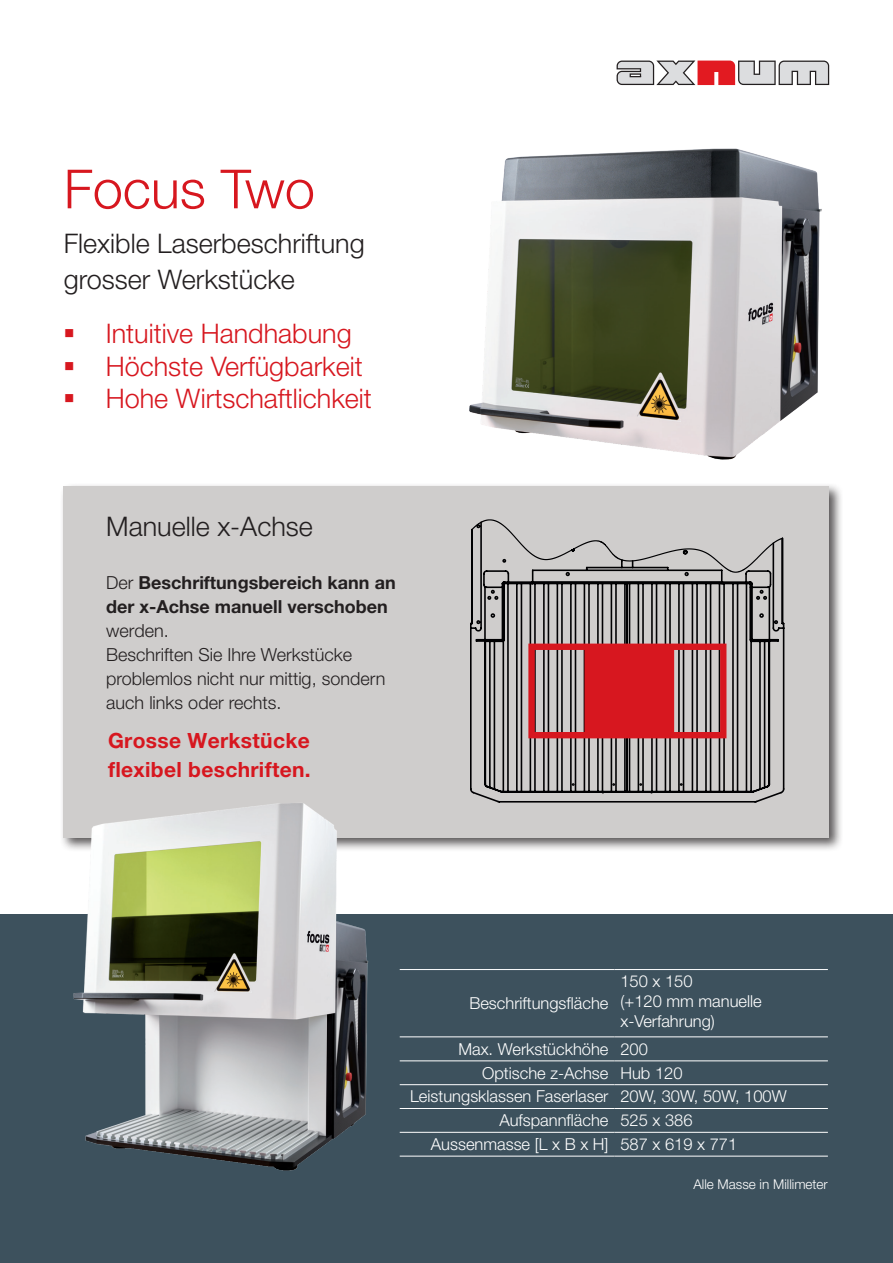
<style>
.page{position:relative;width:893px;height:1263px;background:#fff}
.page>*{position:absolute;margin:0;border:0;box-sizing:border-box;transform-origin:0 0}
.t1{font:300 54px "Helvetica Neue LT Pro";color:#d7171f}
.t2{font:300 27px/32.4px "Helvetica Neue LT Pro";color:#d7171f}
.t3{font:300 27px/36px "Helvetica Neue LT Pro";color:#231f20}
.t4{font:700 21px/28.5px "Helvetica Neue LT Pro";letter-spacing:.015em;color:#d7171f}
.t5{font:300 18px/24px "Helvetica Neue LT Pro";color:#231f20}
.t6{font:700 18px/24px "Helvetica Neue LT Pro";color:#231f20}
.t7{font:300 16.5px/19.8px "Helvetica Neue LT Pro";color:#fff}
.t8{font:300 13.5px "Helvetica Neue LT Pro";color:#fff}
.s1{font-weight:300}
</style>
<div class="page">
<div style="left:0;top:914px;width:893px;height:349px;background:#3d515d"></div>
<svg style="left:617px;top:61px;width:212px;height:24px;background:#c6a5a7"></svg>
<div style="left:60px;top:483px;width:783px;height:369px;background:#231f20;opacity:.75"></div>
<div style="left:63px;top:486px;width:765px;height:351px;background:#cfcdcc"></div>
<img style="left:64px;top:803px;width:314px;height:368px">
<img style="left:469px;top:148px;width:353px;height:312px">
<svg style="left:470px;top:521px;width:315px;height:282px"></svg>
<div style="left:585px;top:646px;width:88px;height:89px;background:#d7171f"></div>
<div style="left:584px;top:646px;width:90px;height:89px;border:1px solid #d7171f"></div>
<div style="left:528px;top:644px;width:198px;height:94px;border:6px solid #d7171f"></div>
<hr style="left:400px;top:969px;width:214px;height:1px;background:#fff">
<hr style="left:614px;top:969px;width:214px;height:1px;background:#fff">
<hr style="left:400px;top:1036px;width:214px;height:1px;background:#fff">
<hr style="left:614px;top:1036px;width:214px;height:1px;background:#fff">
<hr style="left:400px;top:1060px;width:214px;height:1px;background:#fff">
<hr style="left:614px;top:1060px;width:214px;height:1px;background:#fff">
<hr style="left:400px;top:1084px;width:214px;height:1px;background:#fff">
<hr style="left:614px;top:1084px;width:214px;height:1px;background:#fff">
<hr style="left:400px;top:1108px;width:214px;height:1px;background:#fff">
<hr style="left:614px;top:1108px;width:214px;height:1px;background:#fff">
<hr style="left:400px;top:1132px;width:214px;height:1px;background:#fff">
<hr style="left:614px;top:1132px;width:214px;height:1px;background:#fff">
<hr style="left:400px;top:1156px;width:214px;height:1px;background:#fff">
<hr style="left:614px;top:1156px;width:214px;height:1px;background:#fff">
<h1 class="t1" style="left:64px;top:156px;width:253px">Focus Two</h1>
<h2 class="t3" style="left:64px;top:225px;width:303px">Flexible Laserbeschriftung grosser Werkstücke</h2>
<h2 class="t2" style="left:106px;top:317px;width:268px">Intuitive Handhabung<br>Höchste Verfügbarkeit<br>Hohe Wirtschaftlichkeit</h2>
<h2 class="t3" style="left:106px;top:508px;width:208px">Manuelle x-Achse</h2>
<p class="t6" style="left:106px;top:570px;width:291px"><span class="s1">Der</span> Beschriftungsbereich kann an der x-Achse manuell verschoben</p>
<p class="t5" style="left:106px;top:618px;width:281px">werden.<br>Beschriften Sie Ihre Werkstücke problemlos nicht nur mittig, sondern auch links oder rechts.</p>
<p class="t4" style="left:108px;top:726px;width:204px">Grosse Werkstücke flexibel beschriften.</p>
<p class="t7" style="left:620px;top:971px;width:143px">150 x 150<br>(+120 mm manuelle x-Verfahrung)</p>
<p class="t7" style="left:458px;top:1038px;width:191px">Max. Werkstückhöhe 200</p>
<p class="t7" style="left:482px;top:1062px;width:202px">Optische z-Achse Hub 120</p>
<p class="t7" style="left:410px;top:1086px;width:378px">Leistungsklassen Faserlaser 20W, 30W, 50W, 100W</p>
<p class="t7" style="left:499px;top:1110px;width:195px">Aufspannfläche 525 x 386</p>
<p class="t7" style="left:431px;top:1134px;width:308px">Aussenmasse [L x B x H] 587 x 619 x 771</p>
<p class="t8" style="left:693px;top:1176px;width:136px">Alle Masse in Millimeter</p>
<p class="t7" style="left:469px;top:993px;width:141px">Beschriftungsfläche</p>
</div>
